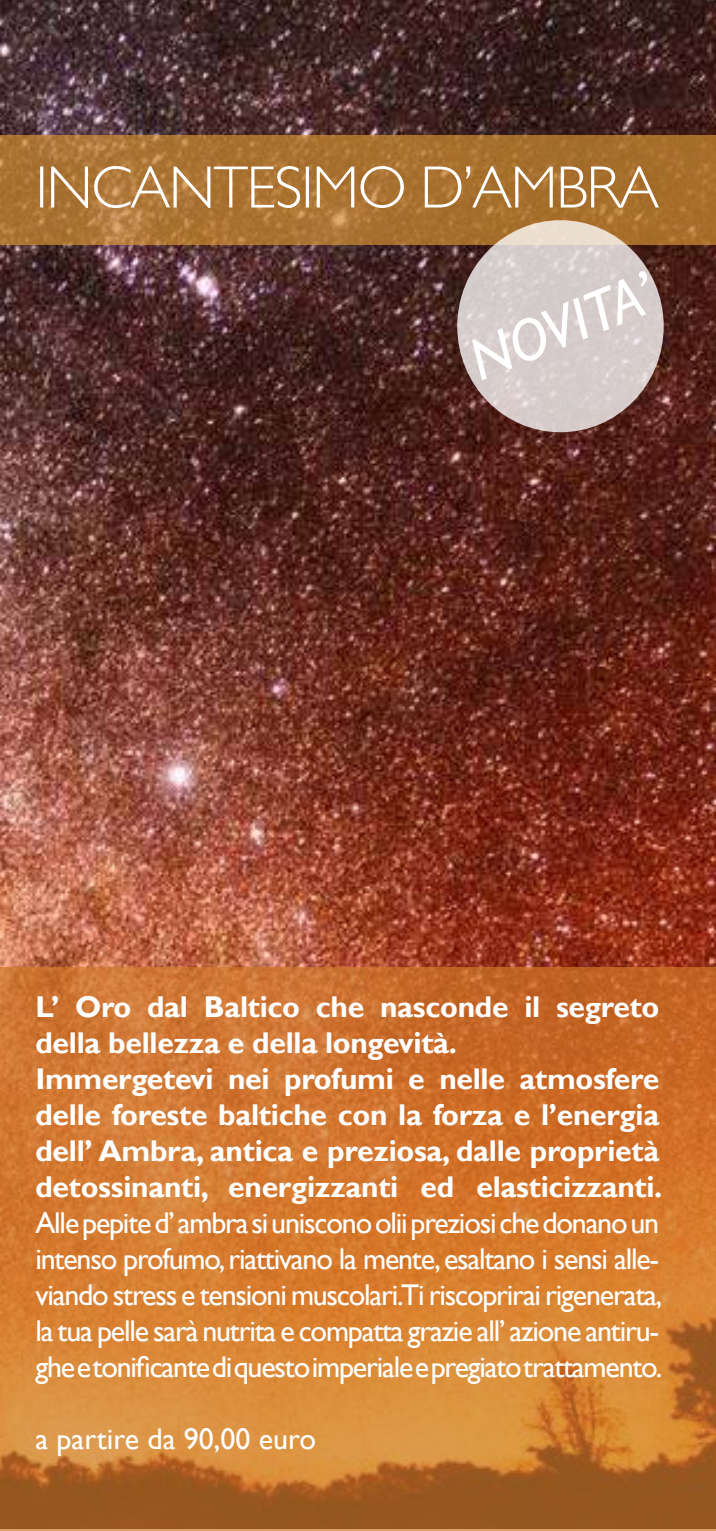
<style>
.page{position:relative;width:716px;height:1531px;background:#fff}
.page>*{position:absolute;margin:0;border:0;box-sizing:border-box;transform-origin:0 0}
.t1{font:300 60px "Gill Sans";letter-spacing:-.025em;color:#fff}
.t2{font:italic 60px "Gill Sans";color:#fff}
.t3{font:30px/36px "Gill Sans";letter-spacing:-.04em;color:#fff;text-align:justify}
.t4{font:700 30px/36px "Gill Sans";letter-spacing:-.01em;color:#fff}
.t5{font:30px "Gill Sans";color:#fff}
</style>
<div class="page">
<img style="left:0;top:0;width:716px;height:967px">
<svg style="left:0;top:967px;width:716px;height:563px;background:#cd7830"></svg>
<svg style="left:0;top:135px;width:716px;height:109px;background:#ab7331"></svg>
<svg style="left:457px;top:220px;width:206px;height:212px;background:#d7cdcb"></svg>
<h1 class="t1" style="left:35px;top:153px;width:625px">INCANTESIMO D’AMBRA</h1>
<h1 class="t2" style="left:459px;top:330px;width:195px;rotate:-22deg">NOVITA’</h1>
<p class="t4" style="left:35px;top:989px;width:628px">L’ Oro dal Baltico che nasconde il segreto della bellezza e della longevità.<br>Immergetevi nei profumi e nelle atmosfere delle foreste baltiche con la forza e l’energia dell’ Ambra, antica e preziosa, dalle proprietà detossinanti, energizzanti ed elasticizzanti.</p>
<p class="t3" style="left:35px;top:1205px;width:628px">Alle pepite d’ ambra si uniscono olii preziosi che donano un intenso profumo, riattivano la mente, esaltano i sensi alle&shy;viando stress e tensioni muscolari.Ti riscoprirai rigenerata, la tua pelle sarà nutrita e compatta grazie all’ azione antiru&shy;ghe e tonificante di questo imperiale e pregiato trattamento.</p>
<p class="t5" style="left:35px;top:1421px;width:282px">a partire da 90,00 euro</p>
</div>
